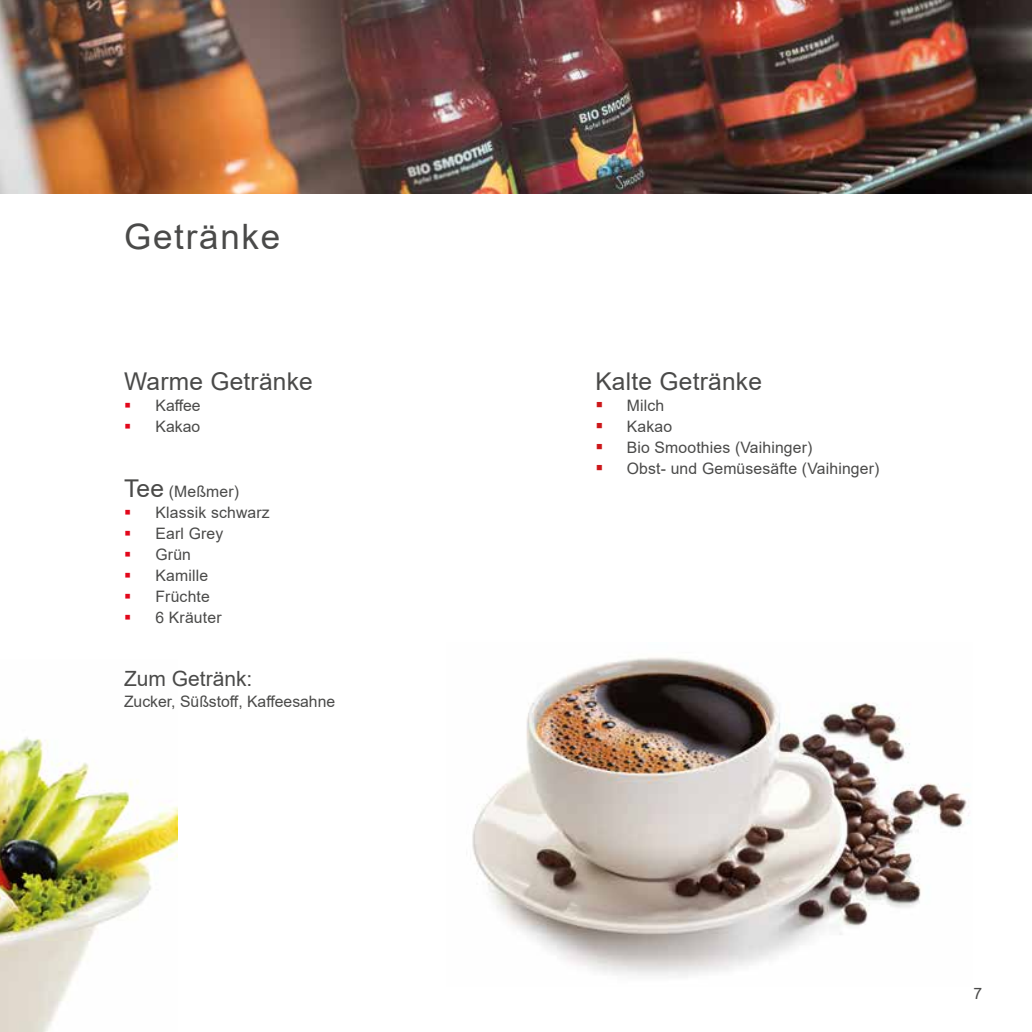
<style>
.page{position:relative;width:1032px;height:1032px;background:#fff}
.page>*{position:absolute;margin:0;border:0;box-sizing:border-box;transform-origin:0 0}
.t1{font:35px "Arial";letter-spacing:.05em;color:#4a4a49}
.t2{font:24.5px "Arial";letter-spacing:.01em;color:#4a4a49}
.t3{font:21px "Arial";color:#4a4a49}
.t4{font:15.75px/21px "Arial";letter-spacing:.01em;color:#4a4a49}
.s1{font-size:24.5px}
</style>
<div class="page">
<img style="left:0;top:737px;width:178px;height:295px">
<img style="left:0;top:0;width:1032px;height:193px">
<img style="left:472px;top:657px;width:498px;height:319px">
<h1 class="t1" style="left:124px;top:212px;width:158px">Getränke</h1>
<h2 class="t2" style="left:124px;top:364px;width:190px">Warme Getränke</h2>
<p class="t4" style="left:156px;top:394px;width:47px">Kaffee<br>Kakao</p>
<p class="t4" style="left:156px;top:481px;width:116px;text-indent:-31px"><span class="s1">Tee</span> (Meßmer)<br>Klassik schwarz<br>Earl Grey<br>Grün<br>Kamille<br>Früchte<br>6 Kräuter</p>
<h3 class="t3" style="left:124px;top:664px;width:130px">Zum Getränk:</h3>
<p class="t4" style="left:124px;top:691px;width:213px">Zucker, Süßstoff, Kaffeesahne</p>
<h2 class="t2" style="left:595px;top:364px;width:168px">Kalte Getränke</h2>
<p class="t4" style="left:627px;top:395px;width:254px">Milch<br>Kakao<br>Bio Smoothies (Vaihinger)<br>Obst- und Gemüsesäfte (Vaihinger)</p>
<p class="t4" style="left:973px;top:983px;width:10px">7</p>
</div>
